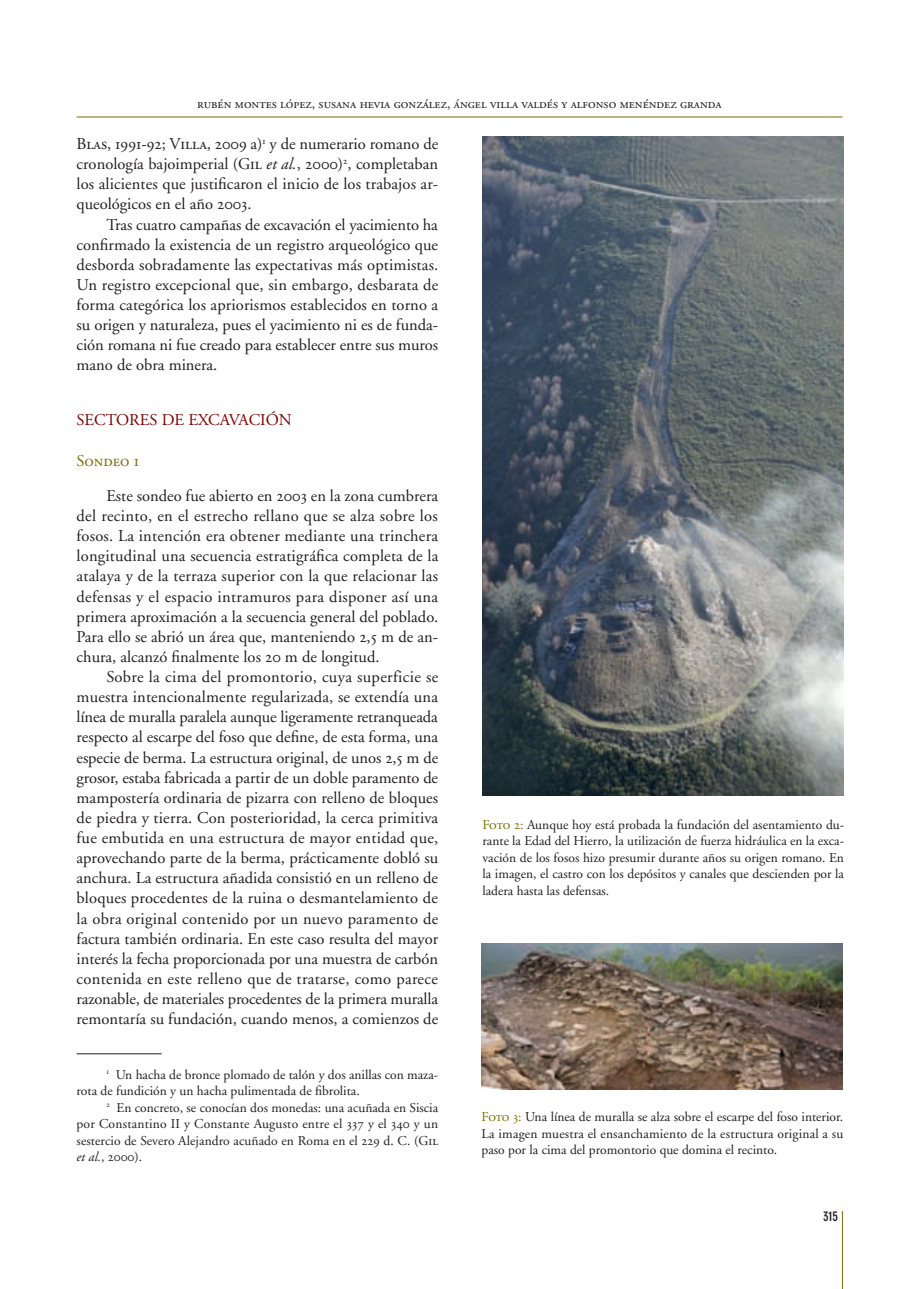
<style>
.page{position:relative;width:919px;height:1289px;background:#fff}
.page>*{position:absolute;margin:0;border:0;box-sizing:border-box;transform-origin:0 0}
.Agaramond_11{font:16.5px/20.1px "Adobe Garamond";color:#231f20;text-align:justify}
.Titulo_Principal{font:16.5px "Adobe Garamond";color:#800000}
.Subtitulo{font:16.5px "Adobe Garamond Regular SC";color:#7a6f00}
.Pies_Fotos{font:13.5px/16.5px "Adobe Garamond";color:#231f20;text-align:justify}
.Notes{font:13.5px/16.5px "Adobe Garamond";color:#231f20}
.Subtítulo02{font:13.5px "Adobe Garamond Regular SC";color:#231f20}
.t1{font:700 condensed 13.5px "DIN Neuzeit Grotesk";color:#231f20}
.s1{font-family:"Adobe Garamond Regular SC"}
.s2{font-style:italic}
.s3{font-family:"Adobe Garamond Regular SC";color:#7a6f00}
</style>
<div class="page">
<hr style="left:77px;top:117px;width:765px;height:1px;background:#7a6f00">
<hr style="left:842px;top:1210px;width:1px;height:78px;background:#7a6f00">
<hr style="left:77px;top:1053px;width:85px;height:1px;background:#231f20">
<img style="left:482px;top:137px;width:361px;height:658px">
<img style="left:481px;top:943px;width:361px;height:146px">
<p class="Subtítulo02" style="left:197px;top:96px;width:526px">rubén montes lópez, susana hevia gonzález, ángel villa valdés y alfonso menéndez granda</p>
<p class="Agaramond_11" style="left:77px;top:134px;width:363px"><span class="s1">Blas, 1991-92; Villa, 2009</span> a)<sup>1</sup> y de numerario romano de cronología bajoimperial (<span class="s1">Gil</span> <span class="s2">et al.</span>, <span class="s1">2000</span>)<sup>2</sup>, completaban los alicientes que justificaron el inicio de los trabajos ar&shy;queológicos en el año <span class="s1">2003</span>.</p>
<p class="Agaramond_11" style="left:77px;top:215px;width:363px;text-indent:30px">Tras cuatro campañas de excavación el yacimiento ha confirmado la existencia de un registro arqueológico que desborda sobradamente las expectativas más optimistas.<br>Un registro excepcional que, sin embargo, desbarata de forma categórica los apriorismos establecidos en torno a su origen y naturaleza, pues el yacimiento ni es de funda&shy;ción romana ni fue creado para establecer entre sus muros mano de obra minera.</p>
<p class="Titulo_Principal" style="left:77px;top:410px;width:217px">SECTORES DE EXCAVACIÓN</p>
<p class="Subtitulo" style="left:77px;top:452px;width:64px">Sondeo 1</p>
<p class="Agaramond_11" style="left:77px;top:486px;width:363px;text-indent:30px">Este sondeo fue abierto en <span class="s1">2003</span> en la zona cumbrera del recinto, en el estrecho rellano que se alza sobre los fosos. La intención era obtener mediante una trinchera longitudinal una secuencia estratigráfica completa de la atalaya y de la terraza superior con la que relacionar las defensas y el espacio intramuros para disponer así una primera aproximación a la secuencia general del poblado.<br>Para ello se abrió un área que, manteniendo <span class="s1">2</span>,<span class="s1">5</span> m de an&shy;chura, alcanzó finalmente los <span class="s1">20</span> m de longitud.</p>
<p class="Agaramond_11" style="left:77px;top:667px;width:363px;text-indent:30px">Sobre la cima del promontorio, cuya superficie se muestra intencionalmente regularizada, se extendía una línea de muralla paralela aunque ligeramente retranqueada respecto al escarpe del foso que define, de esta forma, una especie de berma. La estructura original, de unos <span class="s1">2</span>,<span class="s1">5</span> m de grosor, estaba fabricada a partir de un doble paramento de mampostería ordinaria de pizarra con relleno de bloques de piedra y tierra. Con posterioridad, la cerca primitiva fue embutida en una estructura de mayor entidad que, aprovechando parte de la berma, prácticamente dobló su anchura. La estructura añadida consistió en un relleno de bloques procedentes de la ruina o desmantelamiento de la obra original contenido por un nuevo paramento de factura también ordinaria. En este caso resulta del mayor interés la fecha proporcionada por una muestra de carbón contenida en este relleno que de tratarse, como parece razonable, de materiales procedentes de la primera muralla remontaría su fundación, cuando menos, a comienzos de</p>
<p class="Notes" style="left:77px;top:1066px;width:363px;text-indent:30px"><sup>1</sup> Un hacha de bronce plomado de talón y dos anillas con maza&shy;rota de fundición y un hacha pulimentada de fibrolita.</p>
<p class="Notes" style="left:77px;top:1099px;width:363px;text-align:justify;text-indent:30px"><sup>2</sup> En concreto, se conocían dos monedas: una acuñada en Siscia por Constantino II y Constante Augusto entre el <span class="s1">337</span> y el <span class="s1">340</span> y un sestercio de Severo Alejandro acuñado en Roma en el <span class="s1">229</span> d. C. (<span class="s1">Gil </span><span class="s2">et al.</span>, <span class="s1">2000</span>).</p>
<p class="Pies_Fotos" style="left:482px;top:816px;width:363px"><span class="s3">Foto 2:</span> Aunque hoy está probada la fundación del asentamiento du&shy;rante la Edad del Hierro, la utilización de fuerza hidráulica en la exca&shy;vación de los fosos hizo presumir durante años su origen romano. En la imagen, el castro con los depósitos y canales que descienden por la ladera hasta las defensas.</p>
<p class="Pies_Fotos" style="left:481px;top:1108px;width:363px"><span class="s3">Foto 3:</span> Una línea de muralla se alza sobre el escarpe del foso interior.<br>La imagen muestra el ensanchamiento de la estructura original a su paso por la cima del promontorio que domina el recinto.</p>
<p class="t1" style="left:823px;top:1208px;width:17px">315</p>
</div>
